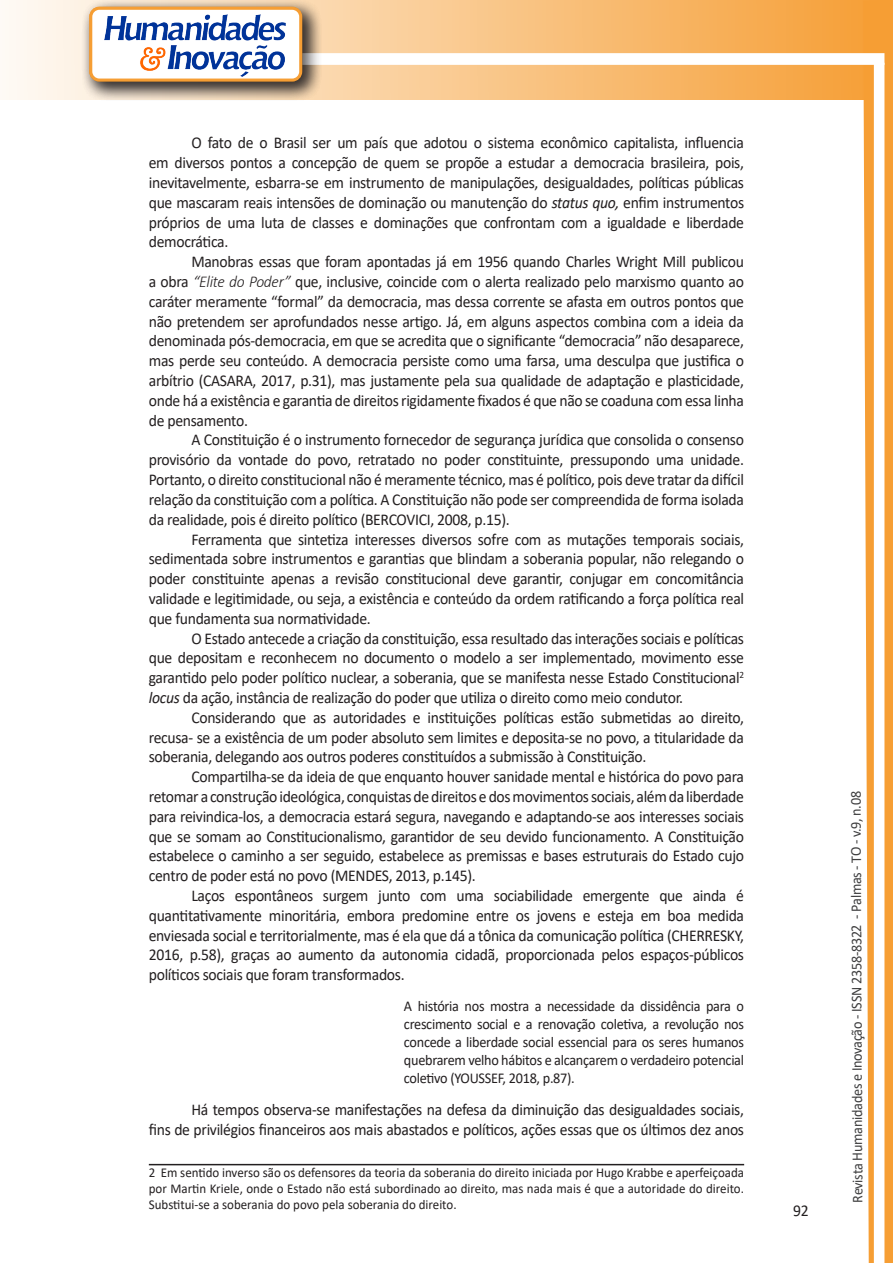
<style>
.page{position:relative;width:893px;height:1263px;background:#fff}
.page>*{position:absolute;margin:0;border:0;box-sizing:border-box;transform-origin:0 0}
.texto{font:16.5px/19.8px "Calibri";letter-spacing:-.02em;color:#231f20;text-align:justify;scale:.95 1}
.citacao{font:15px/18px "Calibri";letter-spacing:-.02em;color:#231f20;text-align:justify;scale:.95 1}
.t1{font:15px "Calibri";letter-spacing:-.025em;color:#3e3e3f;scale:.95 1}
.Rodapé{font:13.5px/16.2px "Calibri";color:#231f20;text-align:justify;scale:.96 1}
.s1{font-style:italic}
.s2{font-weight:300;font-style:italic}
</style>
<div class="page">
<svg style="left:5px;top:0;width:858px;height:100px;background:#f9c484"></svg>
<div style="left:302px;top:53px;width:582px;height:12px;background:#fff;border:2px solid #fff"></div>
<svg style="left:863px;top:0;width:30px;height:1263px"></svg>
<div style="left:81px;top:0;width:241px;height:102px;background:#231f20;opacity:.75"></div>
<div style="left:91px;top:8px;width:210px;height:72px;background:#fff;border-radius:9px"></div>
<img style="left:104px;top:14px;width:181px;height:62px">
<div style="left:89px;top:7px;width:213px;height:75px;border:3px solid #f69e34;border-radius:9px"></div>
<hr style="left:149px;top:1164px;width:595px;height:1px;background:#231f20">
<p class="texto" style="left:149px;top:133px;width:628px;text-indent:43px">O fato de o Brasil ser um país que adotou o sistema econômico capitalista, influencia em diversos pontos a concepção de quem se propõe a estudar a democracia brasileira, pois, inevitavelmente, esbarra-se em instrumento de manipulações, desigualdades, políticas públicas que mascaram reais intensões de dominação ou manutenção do <span class="s1">status quo,</span> enfim instrumentos próprios de uma luta de classes e dominações que confrontam com a igualdade e liberdade democrática.</p>
<p class="texto" style="left:149px;top:251px;width:628px;text-indent:43px">Manobras essas que foram apontadas já em 1956 quando Charles Wright Mill publicou a obra <span class="s2">“Elite do Poder”</span> que, inclusive, coincide com o alerta realizado pelo marxismo quanto ao caráter meramente “formal” da democracia, mas dessa corrente se afasta em outros pontos que não pretendem ser aprofundados nesse artigo. Já, em alguns aspectos combina com a ideia da denominada pós-democracia, em que se acredita que o significante “democracia” não desaparece, mas perde seu conteúdo. A democracia persiste como uma farsa, uma desculpa que justifica o arbítrio (CASARA, 2017, p.31), mas justamente pela sua qualidade de adaptação e plasticidade, onde há a existência e garantia de direitos rigidamente fixados é que não se coaduna com essa linha de pensamento.</p>
<p class="texto" style="left:149px;top:430px;width:628px;text-indent:43px">A Constituição é o instrumento fornecedor de segurança jurídica que consolida o consenso provisório da vontade do povo, retratado no poder constituinte, pressupondo uma unidade.<br>Portanto, o direito constitucional não é meramente técnico, mas é político, pois deve tratar da difícil relação da constituição com a política. A Constituição não pode ser compreendida de forma isolada da realidade, pois é direito político (BERCOVICI, 2008, p.15).</p>
<p class="texto" style="left:149px;top:529px;width:628px;text-indent:43px">Ferramenta que sintetiza interesses diversos sofre com as mutações temporais sociais, sedimentada sobre instrumentos e garantias que blindam a soberania popular, não relegando o poder constituinte apenas a revisão constitucional deve garantir, conjugar em concomitância validade e legitimidade, ou seja, a existência e conteúdo da ordem ratificando a força política real que fundamenta sua normatividade.</p>
<p class="texto" style="left:149px;top:628px;width:628px;text-indent:43px">O Estado antecede a criação da constituição, essa resultado das interações sociais e políticas que depositam e reconhecem no documento o modelo a ser implementado, movimento esse garantido pelo poder político nuclear, a soberania, que se manifesta nesse Estado Constitucional<sup>2 </sup><span class="s1">locus</span> da ação, instância de realização do poder que utiliza o direito como meio condutor.</p>
<p class="texto" style="left:149px;top:707px;width:628px;text-indent:43px">Considerando que as autoridades e instituições políticas estão submetidas ao direito, recusa- se a existência de um poder absoluto sem limites e deposita-se no povo, a titularidade da soberania, delegando aos outros poderes constituídos a submissão à Constituição.</p>
<p class="texto" style="left:149px;top:766px;width:628px;text-indent:43px">Compartilha-se da ideia de que enquanto houver sanidade mental e histórica do povo para retomar a construção ideológica, conquistas de direitos e dos movimentos sociais, além da liberdade para reivindica-los, a democracia estará segura, navegando e adaptando-se aos interesses sociais que se somam ao Constitucionalismo, garantidor de seu devido funcionamento. A Constituição estabelece o caminho a ser seguido, estabelece as premissas e bases estruturais do Estado cujo centro de poder está no povo (MENDES, 2013, p.145).</p>
<p class="texto" style="left:149px;top:885px;width:628px;text-indent:43px">Laços espontâneos surgem junto com uma sociabilidade emergente que ainda é quantitativamente minoritá ria, embora predomine entre os jovens e esteja em boa medida enviesada social e territorialmente, mas é ela que dá a tônica da comunicação política (CHERRESKY, 2016, p.58), graças ao aumento da autonomia cidadã, proporcionada pelos espaços-públicos políticos sociais que foram transformados.</p>
<p class="citacao" style="left:404px;top:996px;width:360px">A história nos mostra a necessidade da dissidência para o crescimento social e a renovação coletiva, a revolução nos concede a liberdade social essencial para os seres humanos quebrarem velho há bitos e alcançarem o verdadeiro potencial coletivo (YOUSSEF, 2018, p.87).</p>
<p class="texto" style="left:149px;top:1100px;width:628px;text-align:right">Há tempos observa-se manifestações na defesa da diminuição das desigualdades sociais,<br>fins de privilégios financeiros aos mais abastados e políticos, ações essas que os últimos dez anos</p>
<p class="Rodapé" style="left:149px;top:1164px;width:622px">2 Em sentido inverso são os defensores da teoria da soberania do direito iniciada por Hugo Krabbe e aperfeiçoada por Martin Kriele, onde o Estado não está subordinado ao direito, mas nada mais é que a autoridade do direito.<br>Substitui-se a soberania do povo pela soberania do direito.</p>
<p class="texto" style="left:793px;top:1200px;width:18px">92</p>
<p class="t1" style="left:846px;top:1203px;width:435px;rotate:-90deg">Revista Humanidades e Inovação - ISSN 2358-8322 - Palmas - TO - v.9, n.08</p>
</div>
